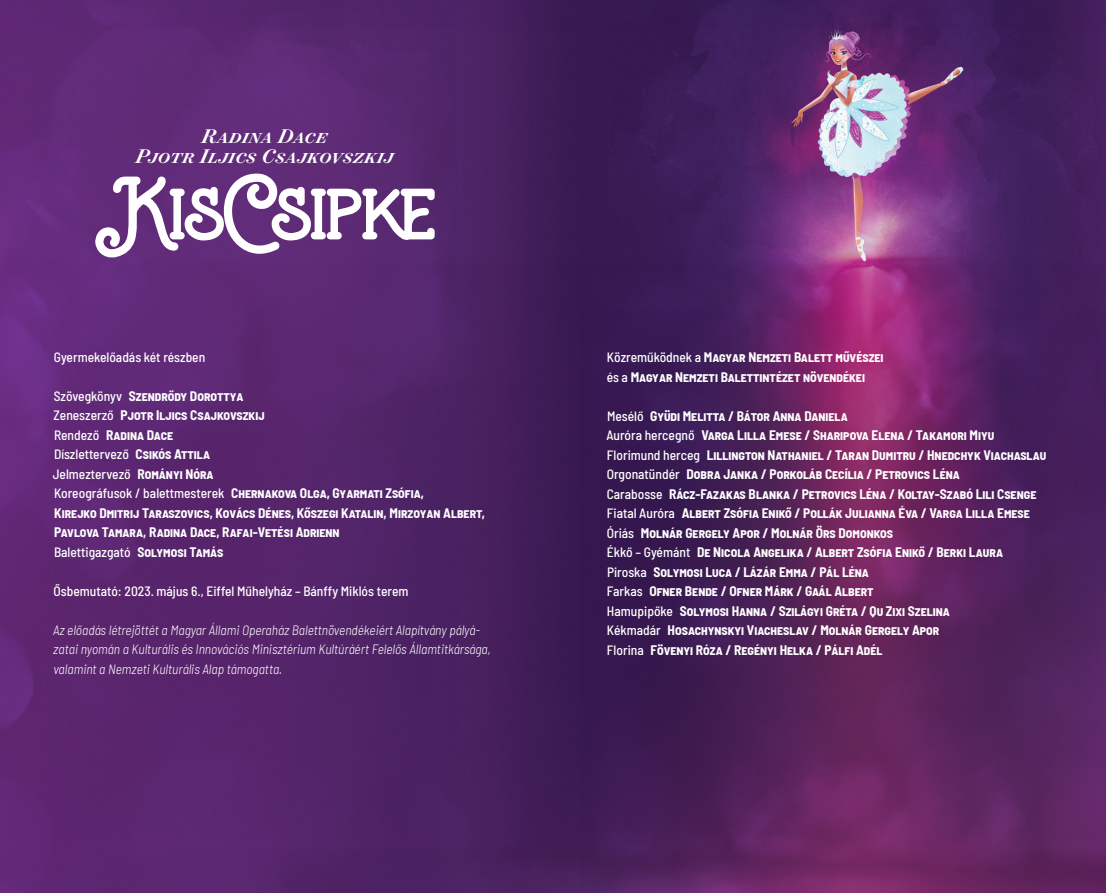
<style>
.page{position:relative;width:1106px;height:893px;background:#fff}
.page>*{position:absolute;margin:0;border:0;box-sizing:border-box;transform-origin:0 0}
.t1{font:italic 500 22.5px/20px "Surveyor Display";letter-spacing:.015em;color:#fff;text-align:center}
.t2{font:700 semi-condensed 13.5px/19.5px "Barlow";color:#fff}
.t3{font:italic 300 semi-condensed 13.5px/19.5px "Barlow";color:#fff}
.t4{font:500 semi-condensed 13.5px "Barlow";color:#fff}
.s1{font-weight:500}
</style>
<div class="page">
<img style="left:0;top:0;width:1106px;height:893px">
<svg style="left:95px;top:174px;width:340px;height:84px"></svg>
<h1 class="t1" style="left:136px;top:126px;width:259px">Radina Dace<br>Pjotr Iljics Csajkovszkij</h1>
<p class="t4" style="left:54px;top:347px;width:153px">Gyermekelőadás két részben</p>
<p class="t2" style="left:53px;top:385px;width:434px"><span class="s1">Szövegkönyv</span> Szendrődy Dorottya<br><span class="s1">Zeneszerző</span> Pjotr Iljics Csajkovszkij<br><span class="s1">Rendező</span> Radina Dace<br><span class="s1">Díszlettervező</span> Csikós Attila<br><span class="s1">Jelmeztervező</span> Rományi Nóra<br><span class="s1">Koreográfusok / balettmesterek</span> Chernakova Olga, Gyarmati Zsófia,<br>Kirejko Dmitrij Taraszovics, Kovács Dénes, Kőszegi Katalin, Mirzoyan Albert, Pavlova Tamara, Radina Dace, Rafai-Vetési Adrienn<br><span class="s1">Balettigazgató</span> Solymosi Tamás</p>
<p class="t4" style="left:54px;top:581px;width:356px">Ősbemutató: 2023. május 6., Eiffel Műhelyház – Bánffy Miklós terem</p>
<p class="t3" style="left:53px;top:619px;width:439px">Az előadás létrejöttét a Magyar Állami Operaház Balettnövendékeiért Alapítvány pályá&shy;zatai nyomán a Kulturális és Innovációs Minisztérium Kultúráért Felelős Államtitkársága, valamint a Nemzeti Kulturális Alap támogatta.</p>
<p class="t2" style="left:606px;top:347px;width:278px"><span class="s1">Közreműködnek a</span> Magyar Nemzeti Balett művészei <span class="s1">és a</span> Magyar Nemzeti Balettintézet növendékei</p>
<p class="t2" style="left:606px;top:405px;width:441px"><span class="s1">Mesélő</span> Gyüdi Melitta / Bátor Anna Daniela<br><span class="s1">Auróra hercegnő</span> Varga Lilla Emese / Sharipova Elena / Takamori Miyu <span class="s1">Florimund herceg</span> Lillington Nathaniel / Taran Dumitru / Hnedchyk Viachaslau <span class="s1">Orgonatündér</span> Dobra Janka / Porkoláb Cecília / Petrovics Léna<br><span class="s1">Carabosse</span> Rácz-Fazakas Blanka / Petrovics Léna / Koltay-Szabó Lili Csenge <span class="s1">Fiatal Auróra</span> Albert Zsófia Enikő / Pollák Julianna Éva / Varga Lilla Emese <span class="s1">Óriás</span> Molnár Gergely Apor / Molnár Örs Domonkos<br><span class="s1">Ékkő – Gyémánt</span> De Nicola Angelika / Albert Zsófia Enikő / Berki Laura<br><span class="s1">Piroska</span> Solymosi Luca / Lázár Emma / Pál Léna<br><span class="s1">Farkas</span> Ofner Bende / Ofner Márk / Gaál Albert<br><span class="s1">Hamupipőke</span> Solymosi Hanna / Szilágyi Gréta / Qu Zixi Szelina<br><span class="s1">Kékmadár</span> Hosachynskyi Viacheslav / Molnár Gergely Apor<br><span class="s1">Florina</span> Fövenyi Róza / Regényi Helka / Pálfi Adél</p>
</div>
